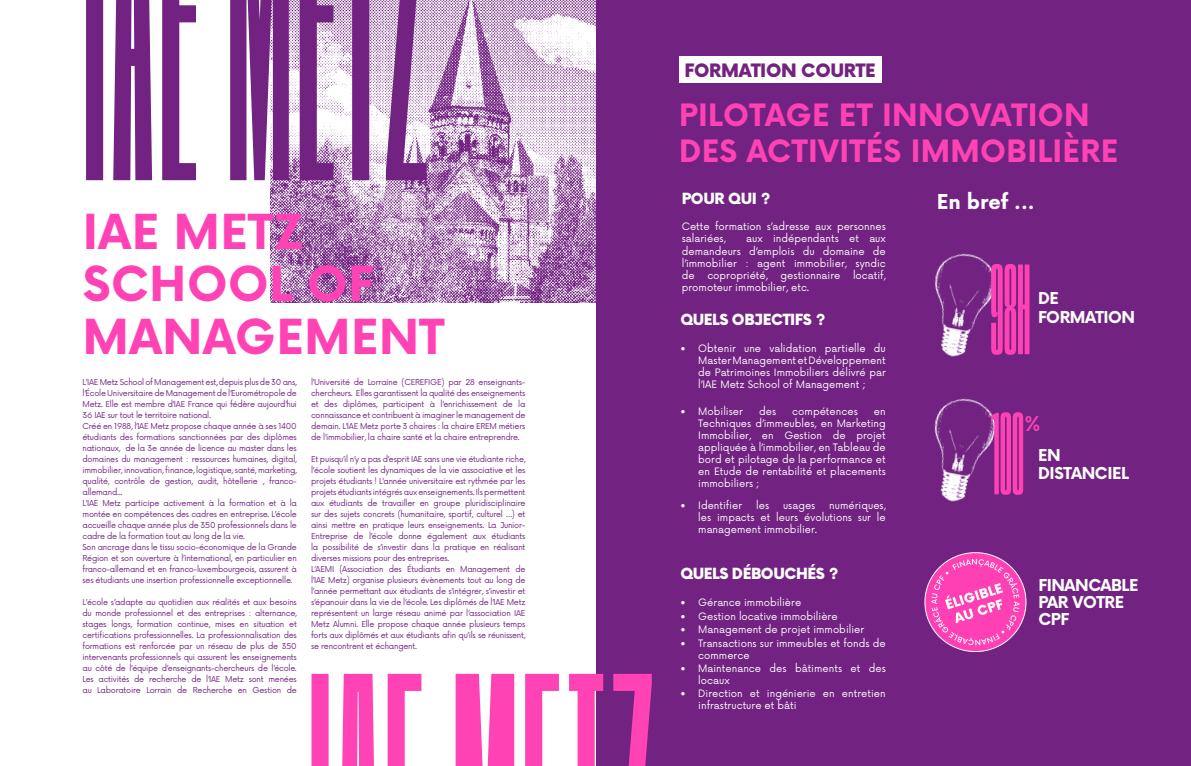
<style>
.page{position:relative;width:1191px;height:766px;background:#fff}
.page>*{position:absolute;margin:0;border:0;box-sizing:border-box;transform-origin:0 0}
.t1{font:extra-condensed 110px "Media Sans";color:#ff41b4}
.t2{font:extra-condensed 100px "Media Sans";color:#ff41b4}
.t3{font:700 47px/52.3px "Now";letter-spacing:.015em;color:#ff42b4}
.t4{font:700 30px "Now";letter-spacing:.01em;color:#ff42b4}
.t5{font:700 30px "Now";letter-spacing:.01em;color:#ff41b4}
.t6{font:700 20px "Now";color:#fff}
.t7{font:500 20px "Now";color:#ff41b4}
.t8{font:900 18px "Now Alt";letter-spacing:-.02em;color:#732280}
.t9{font:700 16px/18.3px "Now Alt";letter-spacing:-.03em;color:#fff}
.t10{font:900 15px "Now Alt";letter-spacing:-.025em;color:#fff}
.t11{font:10px/12px "Now Alt";color:#fff}
.t12{font:8px/11px "Now";letter-spacing:-.03em;color:#722381}
</style>
<div class="page">
<div style="left:596px;top:0;width:595px;height:765px;background:#722381"></div>
<svg style="left:86px;top:0;width:185px;height:180px;fill:#722381"></svg>
<svg style="left:311px;top:673px;width:341px;height:92px"></svg>
<img style="left:271px;top:0;width:325px;height:302px">
<img style="left:935px;top:253px;width:61px;height:104px">
<img style="left:934px;top:398px;width:62px;height:104px">
<div style="left:679px;top:56px;width:202px;height:27px;background:#fff"></div>
<svg style="left:924px;top:552px;width:103px;height:100px"></svg>
<h3 class="t3" style="left:83px;top:204px;width:363px">IAE METZ<br>SCHOOL OF<br>MANAGEMENT</h3>
<p class="t12" style="left:82px;top:375px;width:216px">L’IAE Metz School of Management est, depuis plus de 30 ans, l’École Universitaire de Management de l’Eurométropole de Metz. Elle est membre d’IAE France qui fédère aujourd’hui 36 IAE sur tout le territoire national.<br>Créé en 1988, l’IAE Metz propose chaque année à ses 1400 étudiants des formations sanctionnées par des diplômes nationaux, de la 3e année de licence au master dans les domaines du management : ressources humaines, digital, immobilier, innovation, finance, logistique, santé, marketing, qualité, contrôle de gestion, audit, hôtellerie , franco&shy;allemand...<br>L’IAE Metz participe activement à la formation et à la montée en compétences des cadres en entreprise. L’école accueille chaque année plus de 350 professionnels dans le cadre de la formation tout au long de la vie.<br>Son ancrage dans le tissu socio-économique de la Grande Région et son ouverture à l’international, en particulier en franco-allemand et en franco-luxembourgeois, assurent à ses étudiants une insertion professionnelle exceptionnelle.</p>
<p class="t12" style="left:82px;top:595px;width:216px;text-align:justify">L’école s’adapte au quotidien aux réalités et aux besoins du monde professionnel et des entreprises : alternance, stages longs, formation continue, mises en situation et certifications professionnelles. La professionnalisation des formations est renforcée par un réseau de plus de 350 intervenants professionnels qui assurent les enseignements au côté de l’équipe d’enseignants-chercheurs de l’école.<br>Les activités de recherche de l’IAE Metz sont menées au Laboratoire Lorrain de Recherche en Gestion de</p>
<p class="t12" style="left:311px;top:375px;width:216px;text-align:justify">l’Université de Lorraine (CEREFIGE) par 28 enseignants&shy;chercheurs. Elles garantissent la qualité des enseignements et des diplômes, participent à l’enrichissement de la connaissance et contribuent à imaginer le management de demain. L’IAE Metz porte 3 chaires : la chaire EREM métiers de l’immobilier, la chaire santé et la chaire entreprendre.</p>
<p class="t12" style="left:311px;top:452px;width:216px">Et puisqu’il n’y a pas d’esprit IAE sans une vie étudiante riche, l’école soutient les dynamiques de la vie associative et les projets étudiants ! L’année universitaire est rythmée par les projets étudiants intégrés aux enseignements. Ils permettent aux étudiants de travailler en groupe pluridisciplinaire sur des sujets concrets (humanitaire, sportif, culturel …) et ainsi mettre en pratique leurs enseignements. La Junior-Entreprise de l’école donne également aux étudiants la possibilité de s’investir dans la pratique en réalisant diverses missions pour des entreprises.<br>L’AEMI (Association des Étudiants en Management de l’IAE Metz) organise plusieurs évènements tout au long de l’année permettant aux étudiants de s’intégrer, s’investir et s’épanouir dans la vie de l’école. Les diplômés de l’IAE Metz représentent un large réseau animé par l’association IAE Metz Alumni. Elle propose chaque année plusieurs temps forts aux diplômés et aux étudiants afin qu’ils se réunissent, se rencontrent et échangent.</p>
<h3 class="t8" style="left:684px;top:57px;width:193px">FORMATION COURTE</h3>
<h3 class="t5" style="left:679px;top:92px;width:412px">PILOTAGE ET INNOVATION</h3>
<h3 class="t4" style="left:679px;top:128px;width:441px">DES ACTIVITÉS IMMOBILIÈRE</h3>
<h3 class="t10" style="left:682px;top:187px;width:90px">POUR QUI ?</h3>
<p class="t11" style="left:682px;top:220px;width:205px">Cette formation s’adresse aux personnes salariées,</p>
<p class="t11" style="left:682px;top:232px;width:205px;text-align:justify;text-indent:64px">aux indépendants et aux demandeurs d’emplois du domaine de l’immobilier : agent immobilier, syndic de</p>
<p class="t11" style="left:707px;top:268px;width:62px">copropriété,</p>
<p class="t11" style="left:780px;top:268px;width:61px">gestionnaire</p>
<p class="t11" style="left:853px;top:268px;width:34px">locatif,</p>
<p class="t11" style="left:682px;top:280px;width:129px">promoteur immobilier, etc.</p>
<h3 class="t10" style="left:680px;top:309px;width:146px">QUELS OBJECTIFS ?</h3>
<p class="t11" style="left:698px;top:341px;width:189px;text-align:justify;text-indent:-18px">• Obtenir une validation partielle du Master Management et Développement de Patrimoines Immobiliers délivré par l’IAE Metz School of Management ;</p>
<p class="t11" style="left:680px;top:404px;width:64px">• Mobiliser</p>
<p class="t11" style="left:759px;top:404px;width:19px">des</p>
<p class="t11" style="left:792px;top:404px;width:67px">compétences</p>
<p class="t11" style="left:698px;top:404px;width:189px;text-align:justify;text-indent:176px">en Techniques d’immeubles, en Marketing Immobilier, en Gestion de projet appliquée à l’immobilier, en Tableau de bord et pilotage de la performance et en Etude de rentabilité et placements immobiliers ;</p>
<p class="t11" style="left:680px;top:498px;width:63px">• Identifier</p>
<p class="t11" style="left:756px;top:498px;width:15px">les</p>
<p class="t11" style="left:783px;top:498px;width:34px">usages</p>
<p class="t11" style="left:698px;top:498px;width:189px;text-align:justify;text-indent:131px">numériques, les impacts et leurs évolutions sur le management immobilier.</p>
<h3 class="t10" style="left:680px;top:563px;width:160px">QUELS DÉBOUCHÉS ?</h3>
<p class="t11" style="left:680px;top:595px;width:122px">• Gérance immobilière</p>
<p class="t11" style="left:680px;top:609px;width:159px">• Gestion locative immobilière</p>
<p class="t11" style="left:680px;top:622px;width:185px">• Management de projet immobilier</p>
<p class="t11" style="left:698px;top:636px;width:189px;text-indent:-18px">• Transactions sur immeubles et fonds de commerce</p>
<p class="t11" style="left:698px;top:661px;width:189px;text-indent:-18px">• Maintenance des bâtiments et des locaux</p>
<p class="t11" style="left:698px;top:687px;width:189px;text-indent:-18px">• Direction et ingénierie en entretien infrastructure et bâti</p>
<h3 class="t6" style="left:936px;top:186px;width:99px">En bref ...</h3>
<h1 class="t1" style="left:990px;top:247px;width:41px">98H</h1>
<h3 class="t9" style="left:1038px;top:289px;width:99px">DE<br>FORMATION</h3>
<h2 class="t2" style="left:990px;top:397px;width:34px">100</h2>
<h3 class="t7" style="left:1024px;top:408px;width:18px">%</h3>
<h3 class="t9" style="left:1038px;top:445px;width:92px">EN<br>DISTANCIEL</h3>
<h3 class="t9" style="left:1038px;top:575px;width:101px;line-height:17px">FINANCABLE<br>PAR VOTRE<br>CPF</h3>
</div>
